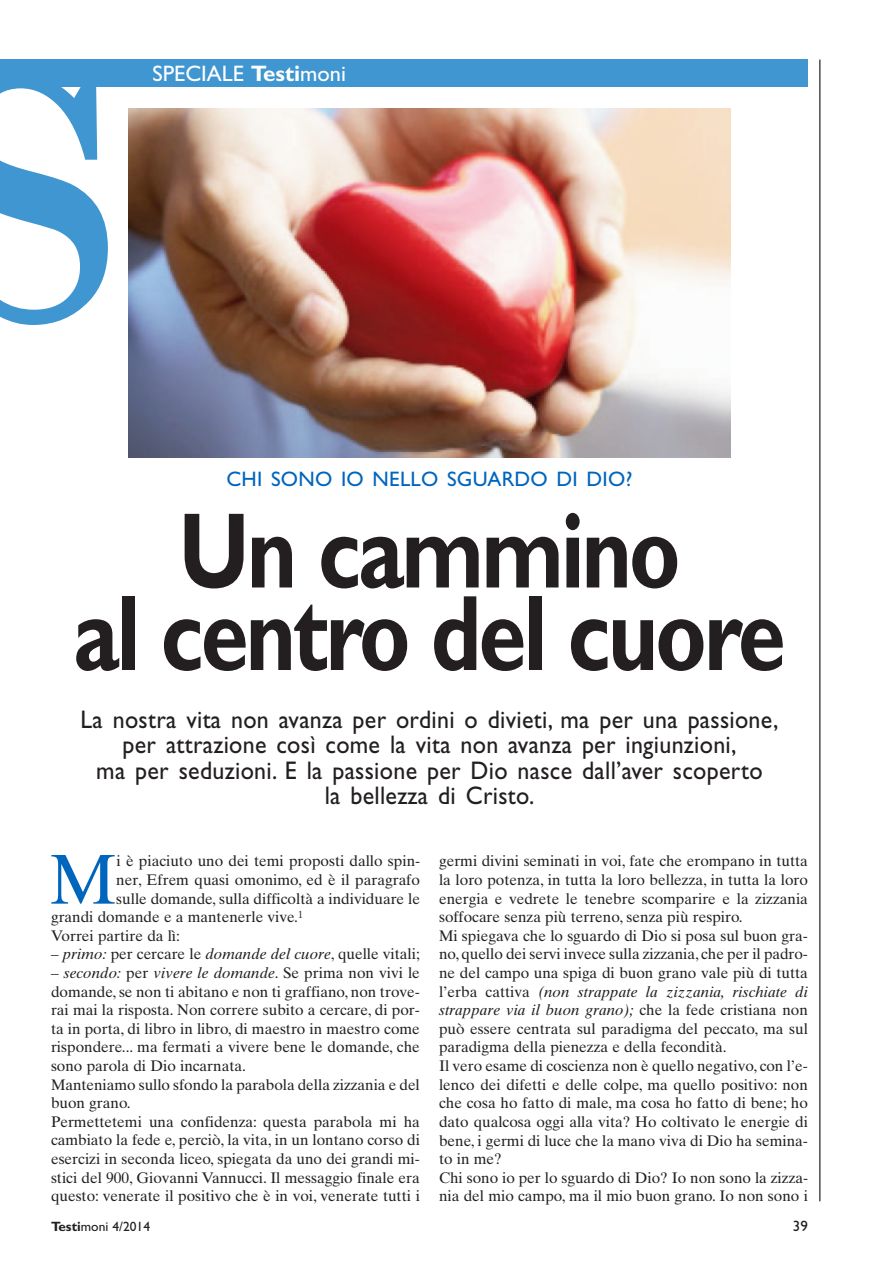
<style>
.page{position:relative;width:893px;height:1263px;background:#fff}
.page>*{position:absolute;margin:0;border:0;box-sizing:border-box;transform-origin:0 0}
.t1{font:700 108px/82.5px "Gill Sans";letter-spacing:-.035em;color:#231f20;text-align:center;scale:.8 1}
.t2{font:70.5px "Times Ten";color:#0065bd}
.t3{font:25.5px/25.5px "Gill Sans";letter-spacing:.01em;color:#231f20;text-align:center;scale:.94 1}
.t4{font:22.35px "Gill Sans";color:#fff}
.t5{font:21px "Gill Sans";letter-spacing:.015em;color:#0065bd}
.t6{font:15.3px/18.6px "Times Ten";color:#231f20}
.t7{font:15px "Gill Sans";color:#231f20}
.t8{font:13.5px "Gill Sans";color:#231f20}
.s1{font-weight:700}
.s2{font-style:italic}
</style>
<div class="page">
<div style="left:0;top:60px;width:808px;height:27px;background:#3f96d1"></div>
<hr style="left:819px;top:60px;width:1px;height:1141px;background:#231f20">
<img style="left:129px;top:108px;width:601px;height:349px">
<svg style="left:0;top:87px;width:108px;height:238px"></svg>
<h3 class="t4" style="left:152px;top:66px;width:195px">SPECIALE <span class="s1">Testi</span>moni</h3>
<h3 class="t5" style="left:226px;top:472px;width:408px">CHI SONO IO NELLO SGUARDO DI DIO?</h3>
<h1 class="t1" style="left:73px;top:522px;width:892px">Un cammino<br>al centro del cuore</h1>
<h3 class="t3" style="left:81px;top:709px;width:744px">La nostra vita non avanza per ordini o divieti, ma per una passione, per attrazione così come la vita non avanza per ingiunzioni,<br>ma per seduzioni. E la passione per Dio nasce dall’aver scoperto<br>la bellezza di Cristo.</h3>
<h2 class="t2" style="left:50px;top:853px;width:68px">M</h2>
<p class="t6" style="left:117px;top:853px;width:305px">i è piaciuto uno dei temi proposti dallo spin-</p>
<p class="t6" style="left:116px;top:872px;width:305px">ner, Efrem quasi omonimo, ed è il paragrafo</p>
<p class="t6" style="left:116px;top:891px;width:305px">sulle domande, sulla difficoltà a individuare le</p>
<p class="t6" style="left:51px;top:909px;width:254px">grandi domande e a mantenerle vive.<sup>1</sup></p>
<p class="t6" style="left:51px;top:928px;width:130px">Vorrei partire da lì:</p>
<p class="t6" style="left:51px;top:946px;width:370px"><span class="s2">– primo:</span> per cercare le <span class="s2">domande del cuore</span>, quelle vitali;</p>
<p class="t6" style="left:51px;top:965px;width:370px"><span class="s2">– secondo:</span> per <span class="s2">vivere le domande</span>. Se prima non vivi le domande, se non ti abitano e non ti graffiano, non trove&shy;rai mai la risposta. Non correre subito a cercare, di por&shy;ta in porta, di libro in libro, di maestro in maestro come rispondere... ma fermati a vivere bene le domande, che sono parola di Dio incarnata.<br>Manteniamo sullo sfondo la parabola della zizzania e del buon grano.<br>Permettetemi una confidenza: questa parabola mi ha cambiato la fede e, perciò, la vita, in un lontano corso di esercizi in seconda liceo, spiegata da uno dei grandi mi&shy;stici del 900, Giovanni Vannucci. Il messaggio finale era questo: venerate il positivo che è in voi, venerate tutti i</p>
<p class="t6" style="left:439px;top:853px;width:371px">germi divini seminati in voi, fate che erompano in tutta la loro potenza, in tutta la loro bellezza, in tutta la loro energia e vedrete le tenebre scomparire e la zizzania soffocare senza più terreno, senza più respiro.<br>Mi spiegava che lo sguardo di Dio si posa sul buon gra&shy;no, quello dei servi invece sulla zizzania, che per il padro&shy;ne del campo una spiga di buon grano vale più di tutta l’erba cattiva <span class="s2">(non strappate la zizzania, rischiate di strappare via il buon grano);</span> che la fede cristiana non può essere centrata sul paradigma del peccato, ma sul paradigma della pienezza e della fecondità.<br>Il vero esame di coscienza non è quello negativo, con l’e&shy;lenco dei difetti e delle colpe, ma quello positivo: non che cosa ho fatto di male, ma cosa ho fatto di bene; ho dato qualcosa oggi alla vita? Ho coltivato le energie di bene, i germi di luce che la mano viva di Dio ha semina&shy;to in me?<br>Chi sono io per lo sguardo di Dio? Io non sono la zizza&shy;nia del mio campo, ma il mio buon grano. Io non sono i</p>
<p class="t8" style="left:51px;top:1222px;width:101px"><span class="s1">Testi</span>moni 4/2014</p>
<p class="t7" style="left:793px;top:1221px;width:16px">39</p>
</div>
